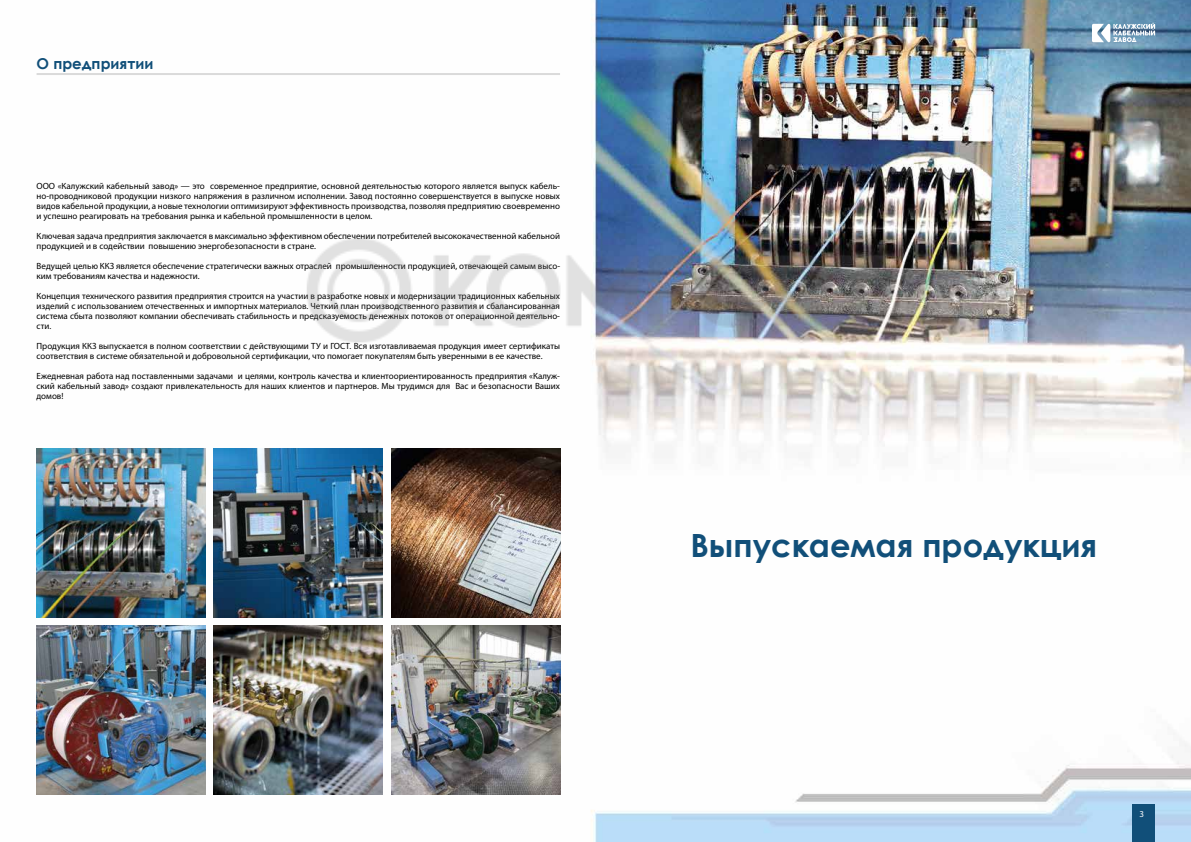
<style>
.page{position:relative;width:1191px;height:842px;background:#fff}
.page>*{position:absolute;margin:0;border:0;box-sizing:border-box;transform-origin:0 0}
.t1{font:700 32px "Century Gothic";color:#114f79}
.t2{font:700 15px "Century Gothic";color:#114f79}
.t3{font:9px/10px "Myriad Pro";color:#000;text-align:justify}
.t4{font:9px "Myriad Pro";color:#fff}
</style>
<div class="page">
<img style="left:36px;top:0;width:1155px;height:842px">
<svg style="left:1092px;top:23px;width:63px;height:19px"></svg>
<div style="left:1132px;top:805px;width:23px;height:37px;background:#114f79"></div>
<hr style="left:37px;top:73px;width:523px;height:2px;background:#dadada">
<img style="left:37px;top:448px;width:169px;height:169px">
<img style="left:391px;top:448px;width:169px;height:169px">
<img style="left:214px;top:448px;width:169px;height:169px">
<img style="left:214px;top:625px;width:169px;height:169px">
<img style="left:36px;top:625px;width:169px;height:169px">
<img style="left:391px;top:625px;width:169px;height:169px">
<img style="left:298px;top:225px;width:595px;height:131px">
<h2 class="t2" style="left:37px;top:53px;width:118px">О предприятии</h2>
<p class="t3" style="left:37px;top:181px;width:525px">ООО «Калужский кабельный завод» — это современное предприятие, основной деятельностью которого является выпуск кабель&shy;но-проводниковой продукции низкого напряжения в различном исполнении. Завод постоянно совершенствуется в выпуске новых видов кабельной продукции, а новые технологии оптимизируют эффективность производства, позволяя предприятию своевременно и успешно реагировать на требования рынка и кабельной промышленности в целом.</p>
<p class="t3" style="left:37px;top:231px;width:525px">Ключевая задача предприятия заключается в максимально эффективном обеспечении потребителей высококачественной кабельной продукцией и в содействии повышению энергобезопасности в стране.</p>
<p class="t3" style="left:37px;top:261px;width:525px">Ведущей целью ККЗ является обеспечение стратегически важных отраслей промышленности продукцией, отвечающей самым высо&shy;ким требованиям качества и надежности.</p>
<p class="t3" style="left:37px;top:291px;width:525px">Концепция технического развития предприятия строится на участии в разработке новых и модернизации традиционных кабельных изделий с использованием отечественных и импортных материалов. Четкий план производственного развития и сбалансированная система сбыта позволяют компании обеспечивать стабильность и предсказуемость денежных потоков от операционной деятельно&shy;сти.</p>
<p class="t3" style="left:37px;top:341px;width:525px">Продукция ККЗ выпускается в полном соответствии с действующими ТУ и ГОСТ. Вся изготавливаемая продукция имеет сертификаты соответствия в системе обязательной и добровольной сертификации, что помогает покупателям быть уверенными в ее качестве.</p>
<p class="t3" style="left:37px;top:371px;width:525px">Ежедневная работа над поставленными задачами и целями, контроль качества и клиентоориентированность предприятия «Калуж&shy;ский кабельный завод» создают привлекательность для наших клиентов и партнеров. Мы трудимся для Вас и безопасности Ваших домов!</p>
<h1 class="t1" style="left:690px;top:521px;width:408px">Выпускаемая продукция</h1>
<p class="t4" style="left:1139px;top:808px;width:6px">3</p>
</div>
